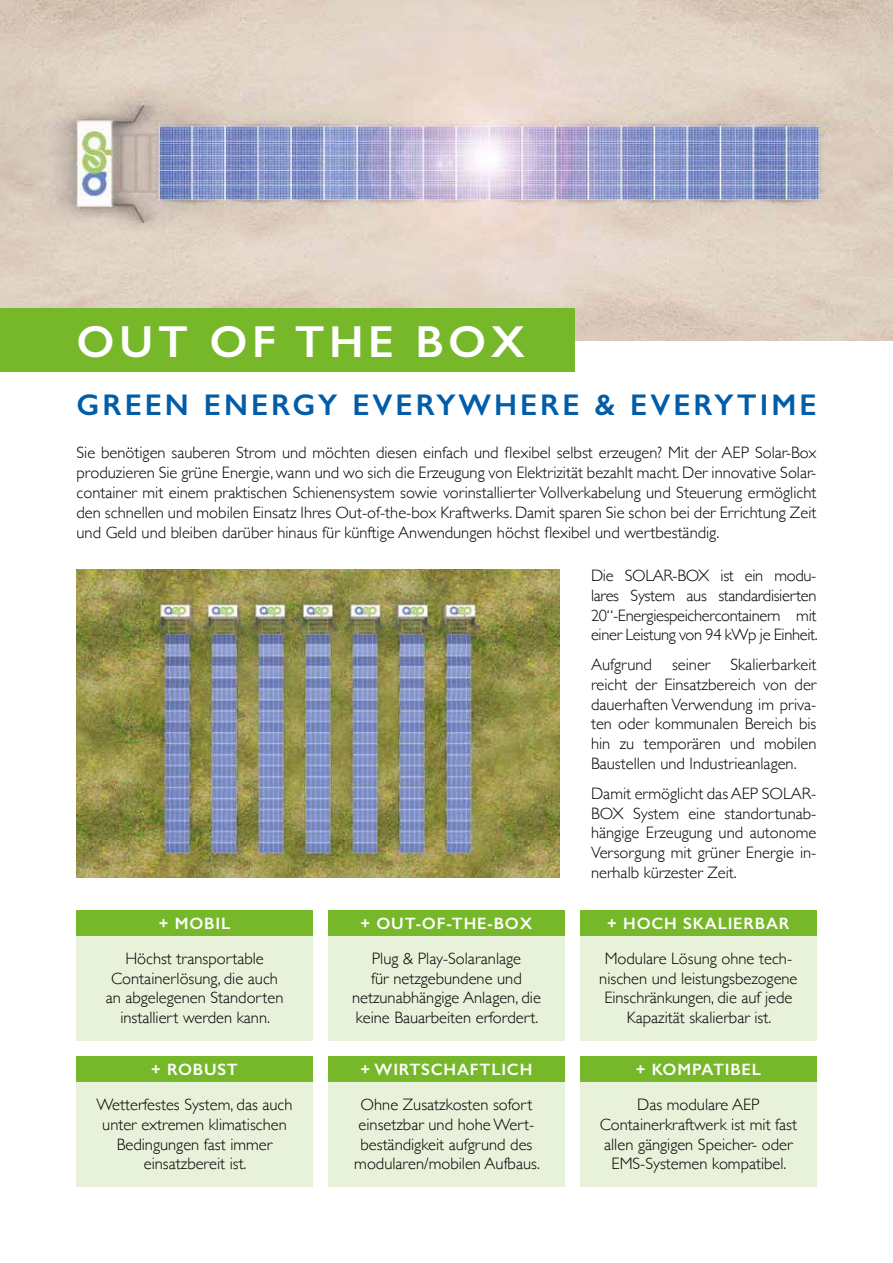
<style>
.page{position:relative;width:893px;height:1263px;background:#fff}
.page>*{position:absolute;margin:0;border:0;box-sizing:border-box;transform-origin:0 0}
.t1{font:600 45px "Gill Sans";letter-spacing:.1em;color:#fff}
.t2{font:600 30px "Gill Sans";letter-spacing:.1em;color:#005da9}
.t3{font:300 16.5px/19.8px "Gill Sans";color:#000;text-align:center}
.t4{font:600 16.5px "Gill Sans";letter-spacing:.05em;color:#fff}
</style>
<div class="page">
<img style="left:0;top:0;width:893px;height:340px">
<div style="left:0;top:308px;width:574px;height:64px;background:#76b82a"></div>
<img style="left:77px;top:569px;width:482px;height:309px">
<div style="left:77px;top:910px;width:236px;height:130px;background:#e8f1da"></div>
<div style="left:77px;top:1056px;width:236px;height:130px;background:#e8f1da"></div>
<div style="left:328px;top:910px;width:236px;height:130px;background:#e8f1da"></div>
<div style="left:328px;top:1056px;width:236px;height:130px;background:#e8f1da"></div>
<div style="left:580px;top:910px;width:236px;height:130px;background:#e8f1da"></div>
<div style="left:580px;top:1056px;width:236px;height:130px;background:#e8f1da"></div>
<div style="left:77px;top:910px;width:236px;height:25px;background:#76b82a"></div>
<div style="left:328px;top:910px;width:236px;height:25px;background:#76b82a"></div>
<div style="left:580px;top:910px;width:236px;height:25px;background:#76b82a"></div>
<div style="left:77px;top:1056px;width:236px;height:26px;background:#76b82a"></div>
<div style="left:328px;top:1056px;width:236px;height:26px;background:#76b82a"></div>
<div style="left:580px;top:1056px;width:236px;height:26px;background:#76b82a"></div>
<h1 class="t1" style="left:77px;top:314px;width:450px">OUT OF THE BOX</h1>
<h2 class="t2" style="left:77px;top:387px;width:741px">GREEN ENERGY EVERYWHERE &amp; EVERYTIME</h2>
<p class="t3" style="left:77px;top:442px;width:741px;text-align:justify">Sie benötigen sauberen Strom und möchten diesen einfach und flexibel selbst erzeugen? Mit der AEP Solar-Box produzieren Sie grüne Energie, wann und wo sich die Erzeugung von Elektrizität bezahlt macht. Der innovative Solar&shy;container mit einem praktischen Schienensystem sowie vorinstallierter Vollverkabelung und Steuerung ermöglicht den schnellen und mobilen Einsatz Ihres Out-of-the-box Kraftwerks. Damit sparen Sie schon bei der Errichtung Zeit und Geld und bleiben darüber hinaus für künftige Anwendungen höchst flexibel und wertbeständig.</p>
<p class="t3" style="left:591px;top:565px;width:228px;text-align:justify">Die SOLAR-BOX ist ein modu&shy;lares System aus standardisierten 20“-Energiespeichercontainern mit einer Leistung von 94 kWp je Einheit.</p>
<p class="t3" style="left:591px;top:654px;width:227px;text-align:justify">Aufgrund seiner Skalierbarkeit reicht der Einsatzbereich von der dauerhaften Verwendung im priva&shy;ten oder kommunalen Bereich bis hin zu temporären und mobilen Baustellen und Industrieanlagen.</p>
<p class="t3" style="left:591px;top:783px;width:227px;text-align:justify">Damit ermöglicht das AEP SOLAR-BOX System eine standortunab&shy;hängige Erzeugung und autonome Versorgung mit grüner Energie in&shy;nerhalb kürzester Zeit.</p>
<p class="t4" style="left:159px;top:913px;width:73px">+ MOBIL</p>
<p class="t4" style="left:361px;top:913px;width:173px">+ OUT-OF-THE-BOX</p>
<p class="t4" style="left:607px;top:913px;width:184px">+ HOCH SKALIERBAR</p>
<p class="t3" style="left:106px;top:948px;width:179px">Höchst transportable<br>Containerlösung, die auch an abgelegenen Standorten installiert werden kann.</p>
<p class="t3" style="left:352px;top:948px;width:190px">Plug &amp; Play-Solaranlage<br>für netzgebundene und netzunabhängige Anlagen, die keine Bauarbeiten erfordert.</p>
<p class="t3" style="left:599px;top:948px;width:200px">Modulare Lösung ohne tech&shy;nischen und leistungsbezogene<br>Einschränkungen, die auf jede<br>Kapazität skalierbar ist.</p>
<p class="t4" style="left:151px;top:1059px;width:88px">+ ROBUST</p>
<p class="t4" style="left:360px;top:1059px;width:173px">+ WIRTSCHAFTLICH</p>
<p class="t4" style="left:636px;top:1059px;width:127px">+ KOMPATIBEL</p>
<p class="t3" style="left:96px;top:1094px;width:198px">Wetterfestes System, das auch unter extremen klimatischen<br>Bedingungen fast immer einsatzbereit ist.</p>
<p class="t3" style="left:354px;top:1094px;width:187px">Ohne Zusatzkosten sofort einsetzbar und hohe Wert&shy;beständigkeit aufgrund des modularen/mobilen Aufbaus.</p>
<p class="t3" style="left:600px;top:1094px;width:199px">Das modulare AEP<br>Containerkraftwerk ist mit fast allen gängigen Speicher- oder<br>EMS-Systemen kompatibel.</p>
</div>
